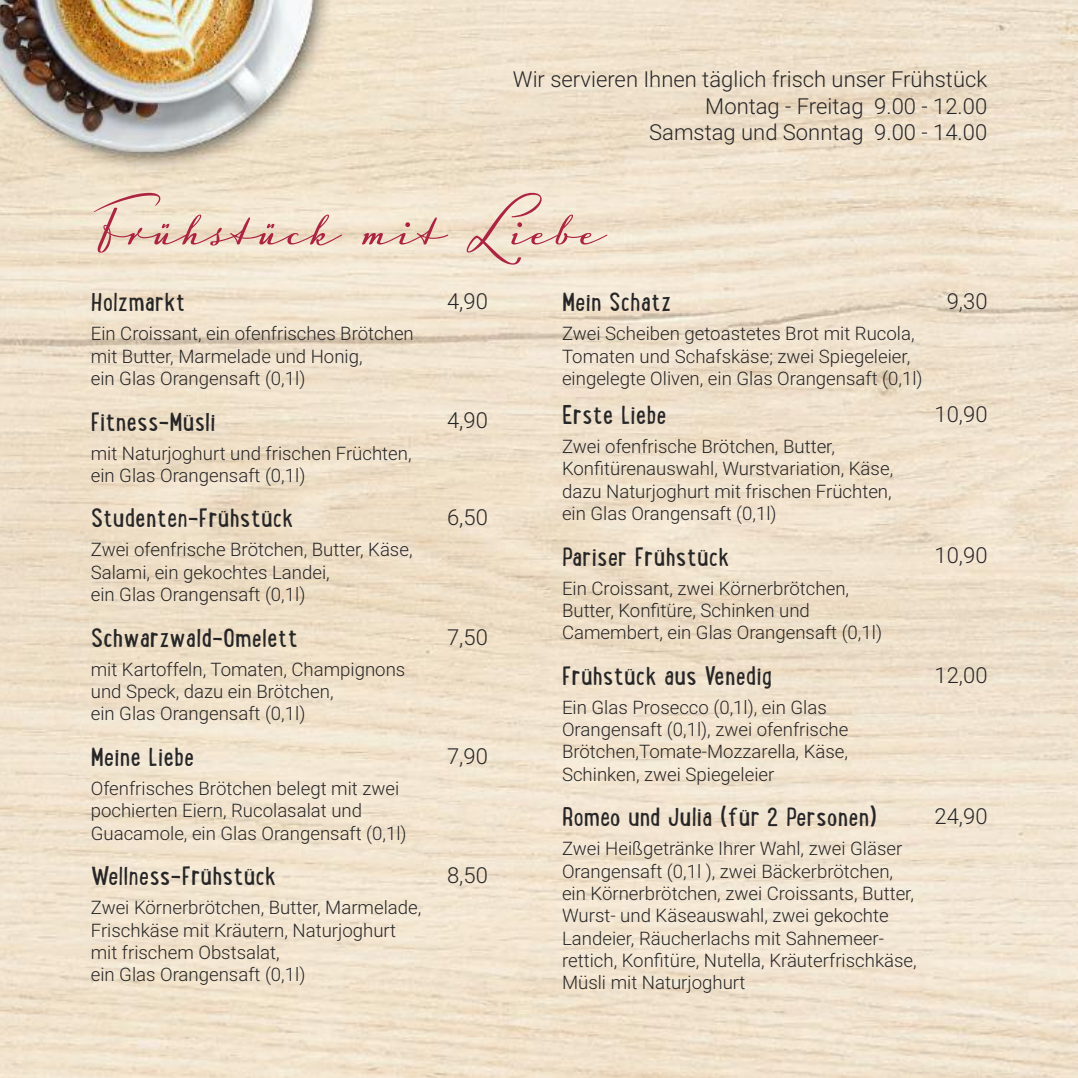
<style>
.page{position:relative;width:1078px;height:1078px;background:#fff}
.page>*{position:absolute;margin:0;border:0;box-sizing:border-box;transform-origin:0 0}
.t1{font:72px "Luxus Brut";color:#ab2441}
.t2{font:28px "Lunch Box";color:#272627;scale:1.1 1}
.t3{font:300 22px/26.4px "Roboto";color:#272627;text-align:right}
.t4{font:300 18.6px/22.4px "Roboto";color:#272627}
</style>
<div class="page">
<img style="left:0;top:0;width:1077px;height:1077px">
<p class="t3" style="left:513px;top:65px;width:475px">Wir servieren Ihnen täglich frisch unser Frühstück<br>Montag - Freitag 9.00 - 12.00<br>Samstag und Sonntag 9.00 - 14.00</p>
<h1 class="t1" style="left:94px;top:177px;width:514px">Frühstück mit Liebe</h1>
<h2 class="t2" style="left:91px;top:282px;width:87px">Holzmarkt</h2>
<p class="t4" style="left:91px;top:322px;width:324px">Ein Croissant, ein ofenfrisches Brötchen mit Butter, Marmelade und Honig,<br>ein Glas Orangensaft (0,1l)</p>
<h2 class="t2" style="left:562px;top:282px;width:101px">Mein Schatz</h2>
<p class="t4" style="left:562px;top:322px;width:362px">Zwei Scheiben getoastetes Brot mit Rucola,<br>Tomaten und Schafskäse; zwei Spiegeleier, eingelegte Oliven, ein Glas Orangensaft (0,1l)</p>
<p class="t3" style="left:447px;top:287px;width:42px">4,90</p>
<h2 class="t2" style="left:91px;top:401px;width:115px">Fitness-Müsli</h2>
<p class="t4" style="left:91px;top:441px;width:322px">mit Naturjoghurt und frischen Früchten, ein Glas Orangensaft (0,1l)</p>
<h2 class="t2" style="left:91px;top:498px;width:186px">Studenten-Frühstück</h2>
<p class="t4" style="left:91px;top:538px;width:323px">Zwei ofenfrische Brötchen, Butter, Käse,<br>Salami, ein gekochtes Landei,<br>ein Glas Orangensaft (0,1l)</p>
<h2 class="t2" style="left:91px;top:617px;width:190px">Schwarzwald-Omelett</h2>
<p class="t4" style="left:91px;top:657px;width:316px">mit Kartoffeln, Tomaten, Champignons und Speck, dazu ein Brötchen,<br>ein Glas Orangensaft (0,1l)</p>
<h2 class="t2" style="left:91px;top:737px;width:96px">Meine Liebe</h2>
<p class="t4" style="left:91px;top:776px;width:317px">Ofenfrisches Brötchen belegt mit zwei pochierten Eiern, Rucolasalat und<br>Guacamole, ein Glas Orangensaft (0,1l)</p>
<h2 class="t2" style="left:91px;top:856px;width:170px">Wellness-Frühstück</h2>
<p class="t4" style="left:91px;top:895px;width:332px">Zwei Körnerbrötchen, Butter, Marmelade, Frischkäse mit Kräutern, Naturjoghurt mit frischem Obstsalat,<br>ein Glas Orangensaft (0,1l)</p>
<p class="t3" style="left:447px;top:406px;width:42px">4,90</p>
<p class="t3" style="left:447px;top:503px;width:42px">6,50</p>
<p class="t3" style="left:447px;top:622px;width:42px">7,50</p>
<p class="t3" style="left:447px;top:741px;width:42px">7,90</p>
<p class="t3" style="left:447px;top:861px;width:42px">8,50</p>
<h2 class="t2" style="left:562px;top:395px;width:97px">Erste Liebe</h2>
<p class="t4" style="left:562px;top:434px;width:332px">Zwei ofenfrische Brötchen, Butter, Konfitürenauswahl, Wurstvariation, Käse, dazu Naturjoghurt mit frischen Früchten, ein Glas Orangensaft (0,1l)</p>
<h2 class="t2" style="left:562px;top:536px;width:154px">Pariser Frühstück</h2>
<p class="t4" style="left:562px;top:576px;width:321px">Ein Croissant, zwei Körnerbrötchen,<br>Butter, Konfitüre, Schinken und<br>Camembert, ein Glas Orangensaft (0,1l)</p>
<h2 class="t2" style="left:562px;top:655px;width:192px">Frühstück aus Venedig</h2>
<p class="t4" style="left:562px;top:695px;width:288px">Ein Glas Prosecco (0,1l), ein Glas Orangensaft (0,1l), zwei ofenfrische Brötchen,Tomate-Mozzarella, Käse, Schinken, zwei Spiegeleier</p>
<h2 class="t2" style="left:562px;top:797px;width:288px">Romeo und Julia (für 2 Personen)</h2>
<p class="t4" style="left:562px;top:836px;width:356px">Zwei Heißgetränke Ihrer Wahl, zwei Gläser Orangensaft (0,1l ), zwei Bäckerbrötchen, ein Körnerbrötchen, zwei Croissants, Butter, Wurst- und Käseauswahl, zwei gekochte Landeier, Räucherlachs mit Sahnemeer&shy;rettich, Konfitüre, Nutella, Kräuterfrischkäse, Müsli mit Naturjoghurt</p>
<p class="t3" style="left:946px;top:287px;width:42px">9,30</p>
<p class="t3" style="left:934px;top:400px;width:54px">10,90</p>
<p class="t3" style="left:934px;top:541px;width:54px">10,90</p>
<p class="t3" style="left:934px;top:660px;width:54px">12,00</p>
<p class="t3" style="left:934px;top:802px;width:54px">24,90</p>
</div>
